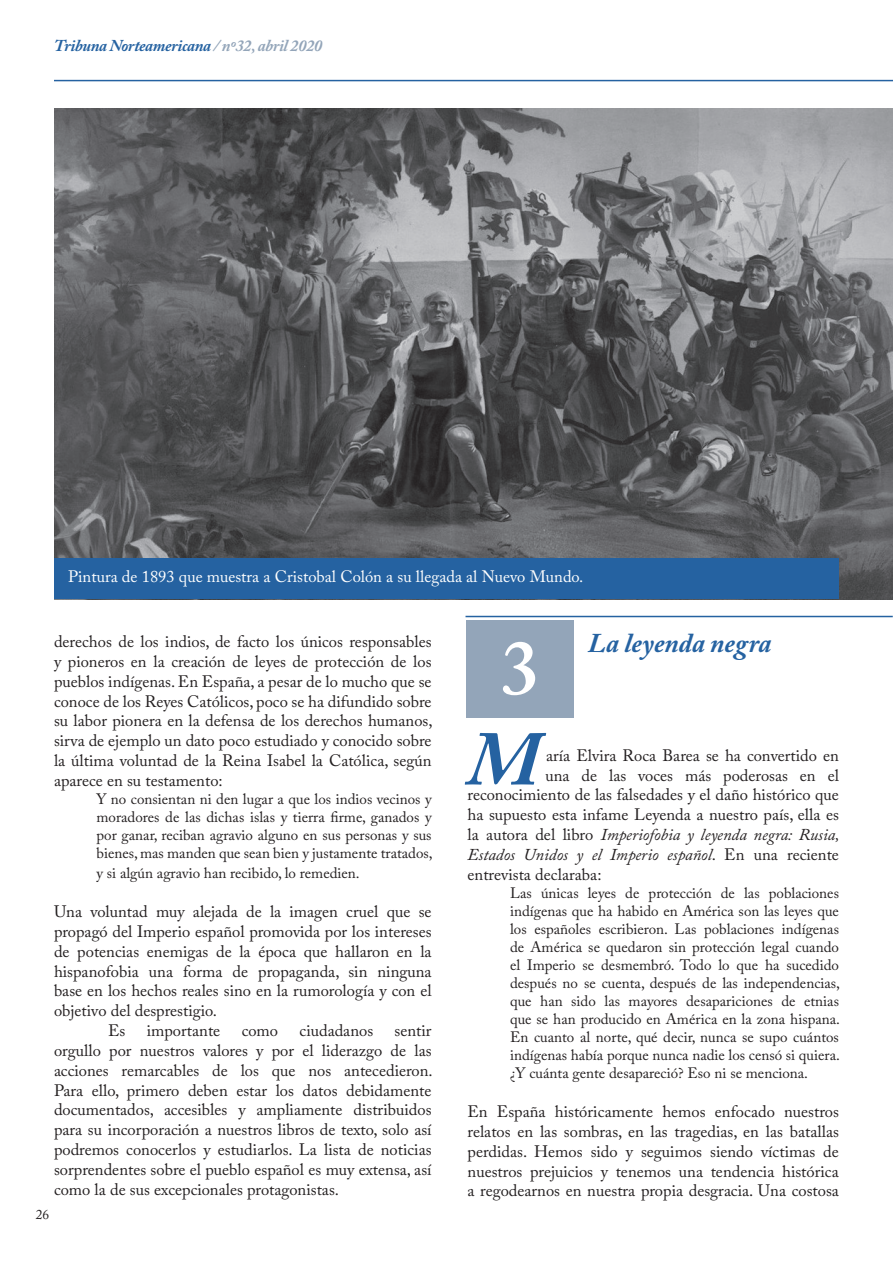
<style>
.page{position:relative;width:893px;height:1263px;background:#fff}
.page>*{position:absolute;margin:0;border:0;box-sizing:border-box;transform-origin:0 0}
.t1{font:600 76.5px "Adobe Caslon Pro";color:#fff}
.t2{font:italic 700 76.5px "Adobe Caslon Pro";color:#2562a1}
.t3{font:italic 700 27px "Adobe Caslon Pro";color:#2562a1}
.t4{font:16.5px/19.8px "Adobe Caslon Pro";color:#231f20;text-align:justify}
.t5{font:italic 16.5px "Adobe Caslon Pro";color:#231f20}
.t6{font:16.5px "Adobe Caslon Pro";color:#fff}
.t7{font:italic 700 16.5px "Adobe Caslon Pro";letter-spacing:-.02em;color:#2562a1}
.t8{font:15px/18px "Adobe Caslon Pro";color:#231f20;text-align:justify}
.t9{font:13.5px "Adobe Caslon Pro";color:#231f20}
.s1{color:#93a5b9}
.s2{font-style:normal}
</style>
<div class="page">
<hr style="left:54px;top:80px;width:839px;height:1px;background:#2562a1">
<img style="left:54px;top:108px;width:839px;height:492px">
<hr style="left:465px;top:616px;width:428px;height:1px;background:#2562a1">
<div style="left:467px;top:621px;width:107px;height:97px;background:#93a5b9"></div>
<div style="left:54px;top:558px;width:785px;height:41px;background:#2562a1"></div>
<p class="t7" style="left:54px;top:36px;width:270px">Tribuna Norteamericana <span class="s1">/ nº32, abril 2020</span></p>
<p class="t6" style="left:68px;top:567px;width:517px">Pintura de 1893 que muestra a Cristobal Colón a su llegada al Nuevo Mundo.</p>
<p class="t4" style="left:54px;top:632px;width:380px">derechos de los indios, de facto los únicos responsables y pioneros en la creación de leyes de protección de los pueblos indígenas. En España, a pesar de lo mucho que se conoce de los Reyes Católicos, poco se ha difundido sobre su labor pionera en la defensa de los derechos humanos, sirva de ejemplo un dato poco estudiado y conocido sobre la última voluntad de la Reina Isabel la Católica, según aparece en su testamento:</p>
<p class="t8" style="left:97px;top:790px;width:338px">Y no consientan ni den lugar a que los indios vecinos y moradores de las dichas islas y tierra firme, ganados y por ganar, reciban agravio alguno en sus personas y sus bienes, mas manden que sean bien y justamente tratados,</p>
<p class="t8" style="left:97px;top:863px;width:265px">y si algún agravio han recibido, lo remedien.</p>
<p class="t4" style="left:54px;top:902px;width:379px">Una voluntad muy alejada de la imagen cruel que se</p>
<p class="t4" style="left:54px;top:921px;width:379px">propagó del Imperio español promovida por los intereses</p>
<p class="t4" style="left:54px;top:941px;width:379px">de potencias enemigas de la época que hallaron en la</p>
<p class="t4" style="left:54px;top:961px;width:379px">hispanofobia una forma de propaganda, sin ninguna</p>
<p class="t4" style="left:54px;top:981px;width:379px">base en los hechos reales sino en la rumorología y con el</p>
<p class="t4" style="left:54px;top:1001px;width:165px">objetivo del desprestigio.</p>
<p class="t4" style="left:108px;top:1020px;width:19px">Es</p>
<p class="t4" style="left:147px;top:1020px;width:75px">importante</p>
<p class="t4" style="left:242px;top:1020px;width:38px">como</p>
<p class="t4" style="left:300px;top:1020px;width:75px">ciudadanos</p>
<p class="t4" style="left:54px;top:1020px;width:380px;text-indent:341px">sentir orgullo por nuestros valores y por el liderazgo de las acciones remarcables de los que nos antecedieron.<br>Para ello, primero deben estar los datos debidamente documentados, accesibles y ampliamente distribuidos para su incorporación a nuestros libros de texto, solo así podremos conocerlos y estudiarlos. La lista de noticias sorprendentes sobre el pueblo español es muy extensa, así como la de sus excepcionales protagonistas.</p>
<p class="t9" style="left:36px;top:1206px;width:15px">26</p>
<h1 class="t1" style="left:501px;top:623px;width:40px">3</h1>
<h2 class="t3" style="left:588px;top:627px;width:185px">La leyenda negra</h2>
<h1 class="t2" style="left:467px;top:713px;width:75px">M</h1>
<p class="t4" style="left:546px;top:745px;width:294px">aría Elvira Roca Barea se ha convertido en</p>
<p class="t4" style="left:545px;top:765px;width:295px">una de las voces más poderosas en el</p>
<p class="t4" style="left:468px;top:785px;width:373px">reconocimiento de las falsedades y el daño histórico que</p>
<p class="t4" style="left:468px;top:805px;width:373px">ha supuesto esta infame Leyenda a nuestro país, ella es</p>
<p class="t5" style="left:468px;top:825px;width:373px"><span class="s2">la autora del libro</span> Imperiofobia y leyenda negra: Rusia,</p>
<p class="t5" style="left:468px;top:844px;width:373px">Estados Unidos y el Imperio español<span class="s2">. En una reciente</span></p>
<p class="t4" style="left:468px;top:864px;width:135px">entrevista declaraba:</p>
<p class="t8" style="left:510px;top:883px;width:331px">Las únicas leyes de protección de las poblaciones indígenas que ha habido en América son las leyes que los españoles escribieron. Las poblaciones indígenas de América se quedaron sin protección legal cuando el Imperio se desmembró. Todo lo que ha sucedido después no se cuenta, después de las independencias, que han sido las mayores desapariciones de etnias que se han producido en América en la zona hispana.<br>En cuanto al norte, qué decir, nunca se supo cuántos indígenas había porque nunca nadie los censó si quiera. ¿Y cuánta gente desapareció? Eso ni se menciona.</p>
<p class="t4" style="left:468px;top:1102px;width:373px">En España históricamente hemos enfocado nuestros relatos en las sombras, en las tragedias, en las batallas perdidas. Hemos sido y seguimos siendo víctimas de nuestros prejuicios y tenemos una tendencia histórica a regodearnos en nuestra propia desgracia. Una costosa</p>
</div>
